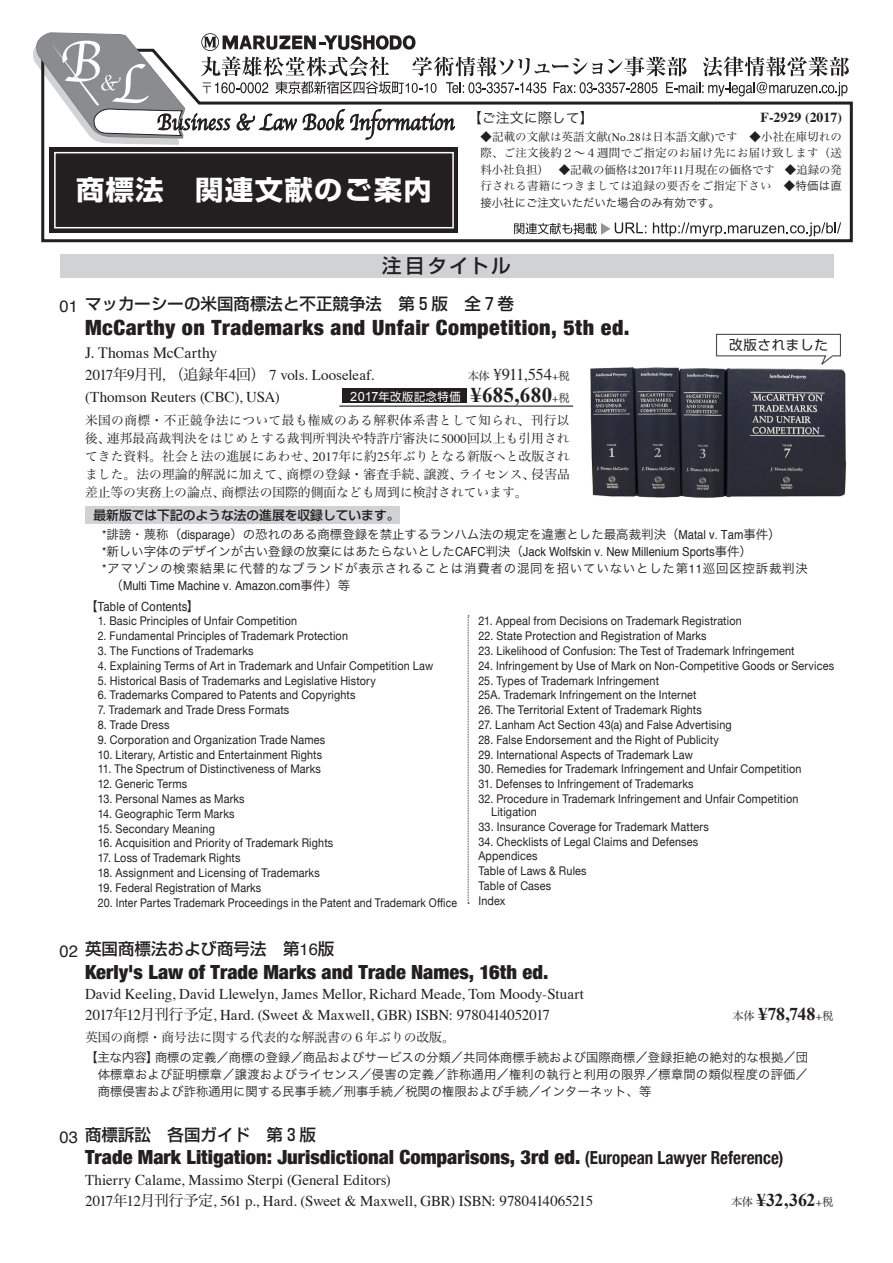
<style>
.page{position:relative;width:893px;height:1263px;background:#fff}
.page>*{position:absolute;margin:0;border:0;box-sizing:border-box;transform-origin:0 0}
.t1{font:700 27px "Shin Go";letter-spacing:.05em;color:#fff;scale:1.05 1}
.c2_ET{font:900 condensed 21px "Helvetica Neue";letter-spacing:.02em;color:#231f20;scale:1.05 1}
.c3_形態{font:700 21px "Times New Roman";letter-spacing:.01em;color:#231f20}
.c2_ET-2{font:900 condensed 19.5px "Helvetica Neue";color:#231f20;scale:1.05 1}
.co9_法域{font:500 19.5px "Shin Go";letter-spacing:.125em;color:#231f20}
.c3_形態-2{font:700 18px "Times New Roman";letter-spacing:-.02em;color:#231f20}
.t2{font:500 16.5px "Shin Go";color:#231f20}
.c3_形態-3{font:16.5px "Times";letter-spacing:-.05em;color:#231f20}
.c3_形態-4{font:15.75px "Times";color:#231f20}
.c3_形態-5{font:15px "Times";letter-spacing:-.005em;color:#231f20}
.t3{font:13.95px "Hira Kaku Pro W3";color:#231f20}
.t4{font:700 13.8px "Times";color:#231f20}
.t5{font:13.5px "Shin Go";letter-spacing:.05em;color:#231f20}
.c4_説明文{font:12.75px/18px "Hira Min Pro W3";color:#231f20;text-align:justify}
.c4_説明文-2{font:500 12.75px "Shin Go";color:#231f20}
.c5_主な内容{font:12.6px "Helvetica";letter-spacing:.01em;color:#231f20;scale:.9 1}
.c7_詳細リスト{font:12.45px/16.2px "Hira Kaku Pro N W3";letter-spacing:.06em;color:#231f20}
.c7_詳細リスト-2{font:12.45px "Helvetica";color:#231f20;scale:.9 1}
.c7_詳細リスト-3{font:12.45px "Hira Kaku Pro N W3";color:#231f20}
.c5_主な内容-2{font:12.3px/17.1px "Hira Kaku Pro N W3";color:#231f20;text-align:justify}
.t6{font:12px/14.9px "Helvetica Neue";letter-spacing:.015em;color:#231f20;scale:.9 1}
.t7{font:11.4px/16.5px "Hira Min Pro W3";letter-spacing:.02em;color:#231f20;text-align:justify}
.t8{font:11.4px "Hira Kaku Pro W3";color:#231f20}
.s1{font-family:"Times"}
.s2{font-family:"Hira Kaku Pro W3"}
.s3{font-family:"Helvetica";font-weight:400}
.s4{font-family:"Hira Min Pro W3"}
.s5{font-family:"Hira Min Pro W3";font-size:11.25px}
.s6{font-size:11.25px}
.s7{font-family:"Arial";font-weight:400;font-size:12.75px;color:#fff}
.s8{font-family:"Shin Go";font-weight:400;font-size:11.25px;color:#fff}
.s9{font-family:"Times";font-weight:400;font-size:11.25px}
.s10{font-family:"Hira Min Pro W3";font-weight:400;font-size:11.25px}
.s11{font-family:"Helvetica"}
.s12{font-family:"Hira Kaku Pro N W3"}
.s13{font-size:12.6px}
.s14{font-weight:700;font-size:18px}
</style>
<div class="page">
<svg style="left:41px;top:101px;width:812px;height:142px"></svg>
<svg style="left:653px;top:222px;width:188px;height:14px"></svg>
<svg style="left:514px;top:223px;width:132px;height:12px"></svg>
<div style="left:50px;top:148px;width:408px;height:85px;background:#231f20"></div>
<div style="left:54px;top:152px;width:400px;height:76px;border:2px solid #fff"></div>
<div style="left:342px;top:388px;width:125px;height:15px;background:#231f20"></div>
<div style="left:85px;top:506px;width:315px;height:17px;background:#d1d2d4"></div>
<div style="left:60px;top:254px;width:773px;height:24px;background:#d1d2d4"></div>
<svg style="left:468px;top:615px;width:1px;height:289px"></svg>
<img style="left:590px;top:367px;width:257px;height:131px">
<svg style="left:715px;top:333px;width:127px;height:35px"></svg>
<hr style="left:339px;top:406px;width:234px;height:1px;background:#231f20">
<svg style="left:33px;top:33px;width:816px;height:129px"></svg>
<p class="t1" style="left:76px;top:172px;width:340px">商標法　関連文献のご案内</p>
<p class="t3" style="left:468px;top:105px;width:128px">【ご注文に際して】</p>
<p class="t4" style="left:761px;top:104px;width:83px">F-2929 (2017)</p>
<p class="t7" style="left:480px;top:127px;width:363px">◆記載の文献は英語文献<span class="s1">(No.28</span>は日本語文献<span class="s1">)</span>です ◆小社在庫切れの際、ご注文後約２～４週間でご指定のお届け先にお届け致します（送料小社負担） ◆記載の価格は<span class="s1">2017</span>年<span class="s1">11</span>月現在の価格です ◆追録の発行される書籍につきましては追録の要否をご指定下さい <span class="s2">◆特価は直</span></p>
<p class="t8" style="left:480px;top:192px;width:241px">接小社にご注文いただいた場合のみ有効です。</p>
<p class="co9_法域" style="left:382px;top:253px;width:130px">注目タイトル</p>
<p class="t2" style="left:60px;top:293px;width:456px"><span class="s3">01</span> マッカーシーの米国商標法と不正競争法　第５版　全７巻</p>
<p class="c2_ET" style="left:85px;top:310px;width:520px">McCarthy on Trademarks and Unfair Competition, 5th ed.</p>
<p class="c3_形態-4" style="left:85px;top:338px;width:134px">J. Thomas McCarthy</p>
<p class="c3_形態-5" style="left:85px;top:361px;width:291px">2017<span class="s4">年</span>9<span class="s4">月刊</span>, <span class="s4">（追録年</span>4<span class="s4">回）</span> 7 vols. Looseleaf.</p>
<p class="c3_形態-3" style="left:468px;top:359px;width:104px"><span class="s5">本体</span> ¥911,554<span class="s6">+</span><span class="s5">税</span></p>
<p class="c3_形態-5" style="left:85px;top:383px;width:196px">(Thomson Reuters (CBC), USA)</p>
<p class="c3_形態" style="left:350px;top:381px;width:221px"><span class="s7">2017</span><span class="s8">年改版記念特価</span> ¥685,680<span class="s9">+</span><span class="s10">税</span></p>
<p class="c4_説明文" style="left:85px;top:410px;width:486px">米国の商標・不正競争法について最も権威のある解釈体系書として知られ、刊行以後、連邦最高裁判決をはじめとする裁判所判決や特許庁審決に<span class="s1">5000</span>回以上も引用されてきた資料。社会と法の進展にあわせ、<span class="s1">2017</span>年に約<span class="s1">25</span>年ぶりとなる新版へと改版されました。法の理論的解説に加えて、商標の登録・審査手続、譲渡、ライセンス、侵害品差止等の実務上の論点、商標法の国際的側面なども周到に検討されています。</p>
<p class="c4_説明文-2" style="left:94px;top:507px;width:308px">最新版では下記のような法の進展を収録しています。</p>
<p class="c7_詳細リスト-3" style="left:102px;top:523px;width:680px"><span class="s11">*</span>誹謗・蔑称（<span class="s11">disparage</span>）の恐れのある商標登録を禁止するランハム法の規定を違憲とした最高裁判決（<span class="s11">Matal v. Tam</span>事件）</p>
<p class="c7_詳細リスト-2" style="left:102px;top:542px;width:724px">*<span class="s12">新しい字体のデザインが古い登録の放棄にはあたらないとした</span>CAFC<span class="s12">判決（</span>Jack Wolfskin v. New Millenium Sports<span class="s12">事件）</span></p>
<p class="c7_詳細リスト" style="left:111px;top:560px;width:699px;text-indent:-9px"><span class="s11">*</span>アマゾンの検索結果に代替的なブランドが表示されることは消費者の混同を招いていないとした第<span class="s11">11</span>巡回区控訴裁判決（<span class="s11">Multi Time Machine v. Amazon.com</span>事件）等</p>
<p class="c5_主な内容" style="left:85px;top:596px;width:129px"><span class="s12">【</span>Table of Contents<span class="s12">】</span></p>
<p class="t6" style="left:98px;top:614px;width:223px">1. Basic Principles of Unfair Competition</p>
<p class="t6" style="left:98px;top:629px;width:279px">2. Fundamental Principles of Trademark Protection</p>
<p class="t6" style="left:98px;top:644px;width:175px">3. The Functions of Trademarks</p>
<p class="t6" style="left:98px;top:659px;width:374px">4. Explaining Terms of Art in Trademark and Unfair Competition Law</p>
<p class="t6" style="left:98px;top:673px;width:310px">5. Historical Basis of Trademarks and Legislative History</p>
<p class="t6" style="left:98px;top:688px;width:288px">6. Trademarks Compared to Patents and Copyrights</p>
<p class="t6" style="left:98px;top:703px;width:214px">7. Trademark and Trade Dress Formats</p>
<p class="t6" style="left:98px;top:718px;width:81px">8. Trade Dress</p>
<p class="t6" style="left:98px;top:733px;width:254px">9. Corporation and Organization Trade Names</p>
<p class="t6" style="left:98px;top:747px;width:251px">10. Literary, Artistic and Entertainment Rights</p>
<p class="t6" style="left:98px;top:762px;width:249px">11. The Spectrum of Distinctiveness of Marks</p>
<p class="t6" style="left:98px;top:777px;width:101px">12. Generic Terms</p>
<p class="t6" style="left:98px;top:792px;width:165px">13. Personal Names as Marks</p>
<p class="t6" style="left:98px;top:807px;width:153px">14. Geographic Term Marks</p>
<p class="t6" style="left:98px;top:822px;width:132px">15. Secondary Meaning</p>
<p class="t6" style="left:98px;top:836px;width:263px">16. Acquisition and Priority of Trademark Rights</p>
<p class="t6" style="left:98px;top:851px;width:160px">17. Loss of Trademark Rights</p>
<p class="t6" style="left:98px;top:866px;width:248px">18. Assignment and Licensing of Trademarks</p>
<p class="t6" style="left:98px;top:881px;width:183px">19. Federal Registration of Marks</p>
<p class="t6" style="left:98px;top:896px;width:401px">20. Inter Partes Trademark Proceedings in the Patent and Trademark Office</p>
<p class="t5" style="left:729px;top:335px;width:100px">改版されました</p>
<p class="t6" style="left:478px;top:614px;width:294px">21. Appeal from Decisions on Trademark Registration</p>
<p class="t6" style="left:478px;top:629px;width:255px">22. State Protection and Registration of Marks</p>
<p class="t6" style="left:478px;top:644px;width:353px">23. Likelihood of Confusion: The Test of Trademark Infringement</p>
<p class="t6" style="left:478px;top:659px;width:397px">24. Infringement by Use of Mark on Non-Competitive Goods or Services</p>
<p class="t6" style="left:478px;top:673px;width:244px">25. Types of Trademark Infringement<br>25A. Trademark Infringement on the Internet</p>
<p class="t6" style="left:478px;top:703px;width:250px">26. The Territorial Extent of Trademark Rights</p>
<p class="t6" style="left:478px;top:718px;width:283px">27. Lanham Act Section 43(a) and False Advertising</p>
<p class="t6" style="left:478px;top:733px;width:269px">28. False Endorsement and the Right of Publicity</p>
<p class="t6" style="left:478px;top:747px;width:240px">29. International Aspects of Trademark Law</p>
<p class="t6" style="left:478px;top:762px;width:360px">30. Remedies for Trademark Infringement and Unfair Competition</p>
<p class="t6" style="left:478px;top:777px;width:241px">31. Defenses to Infringement of Trademarks</p>
<p class="t6" style="left:491px;top:793px;width:343px;line-height:12.9px;text-indent:-13px">32. Procedure in Trademark Infringement and Unfair Competition<br>Litigation</p>
<p class="t6" style="left:478px;top:820px;width:258px">33. Insurance Coverage for Trademark Matters</p>
<p class="t6" style="left:478px;top:834px;width:246px">34. Checklists of Legal Claims and Defenses<br>Appendices<br>Table of Laws &amp; Rules<br>Table of Cases<br>Index</p>
<p class="t2" style="left:60px;top:938px;width:276px"><span class="s3">02</span> 英国商標法および商号法　第<span class="s3">16</span>版</p>
<p class="c2_ET-2" style="left:85px;top:955px;width:443px">Kerly's Law of Trade Marks and Trade Names, 16th ed.</p>
<p class="c3_形態-5" style="left:85px;top:980px;width:501px">David Keeling, David Llewelyn, James Mellor, Richard Meade, Tom Moody-Stuart</p>
<p class="c3_形態-5" style="left:85px;top:1001px;width:467px">2017<span class="s4">年</span>12<span class="s4">月刊行予定</span>, Hard. (Sweet &amp; Maxwell, GBR) ISBN: 9780414052017</p>
<p class="c3_形態-2" style="left:733px;top:1001px;width:102px"><span class="s10">本体</span> ¥78,748<span class="s9">+</span><span class="s10">税</span></p>
<p class="c4_説明文" style="left:85px;top:1027px;width:371px">英国の商標・商号法に関する代表的な解説書の６年ぶりの改版。</p>
<p class="c5_主な内容-2" style="left:98px;top:1048px;width:712px;text-indent:-13px"><span class="s13">【主な内容】</span>商標の定義／商標の登録／商品およびサービスの分類／共同体商標手続および国際商標／登録拒絶の絶対的な根拠／団体標章および証明標章／譲渡およびライセンス／侵害の定義／詐称通用／権利の執行と利用の限界／標章間の類似程度の評価／商標侵害および詐称通用に関する民事手続／刑事手続／税関の権限および手続／インターネット、等</p>
<p class="t2" style="left:60px;top:1124px;width:258px"><span class="s3">03</span> 商標訴訟　各国ガイド　第３版</p>
<p class="c2_ET-2" style="left:85px;top:1141px;width:667px">Trade Mark Litigation: Jurisdictional Comparisons, 3rd ed. <span class="s14">(European Lawyer Reference)</span></p>
<p class="c3_形態-5" style="left:85px;top:1165px;width:307px">Thierry Calame, Massimo Sterpi (General Editors)</p>
<p class="c3_形態-5" style="left:85px;top:1186px;width:510px">2017<span class="s4">年</span>12<span class="s4">月刊行予定</span>, 561 p., Hard. (Sweet &amp; Maxwell, GBR) ISBN: 9780414065215</p>
<p class="c3_形態-2" style="left:731px;top:1187px;width:104px"><span class="s10">本体</span> ¥32,362<span class="s9">+</span><span class="s10">税</span></p>
</div>
